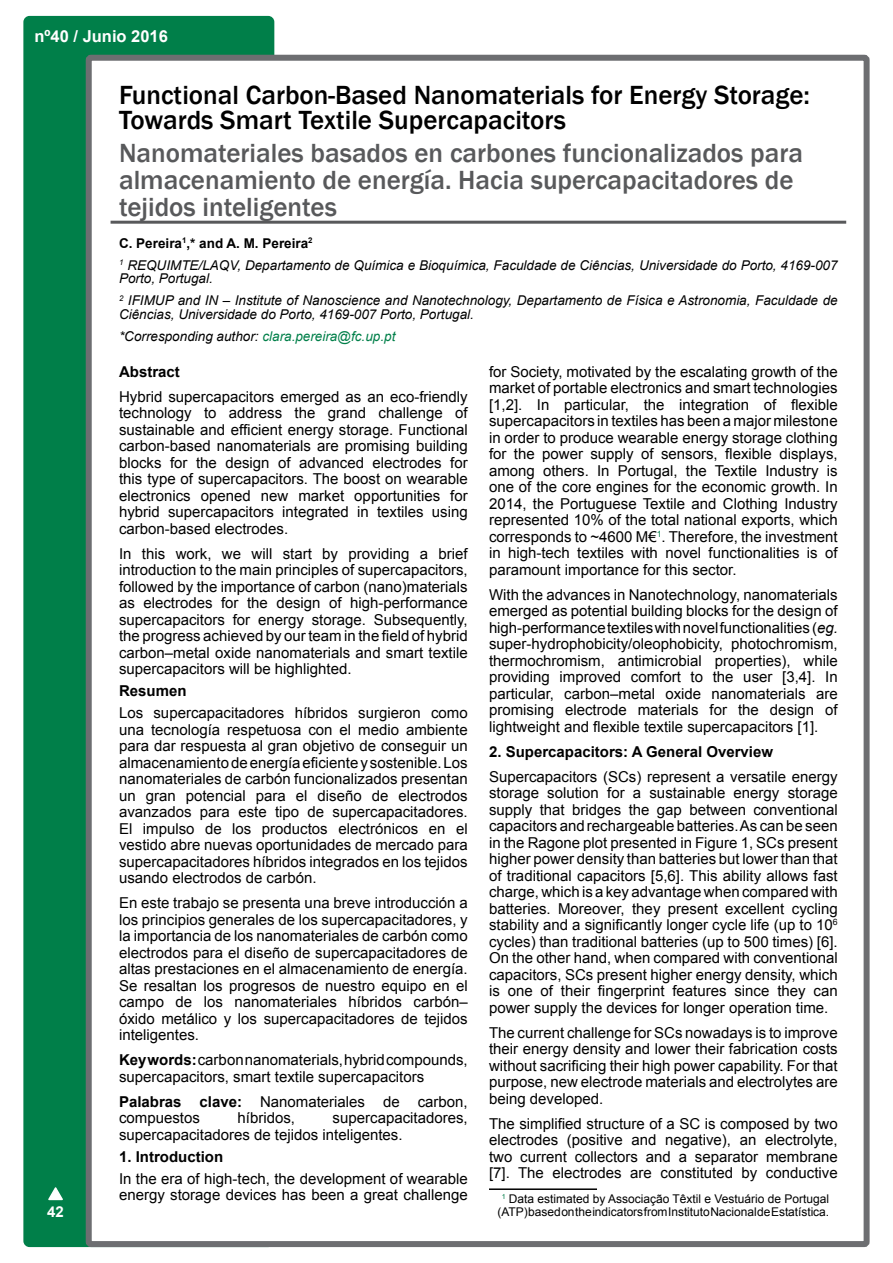
<style>
.page{position:relative;width:893px;height:1263px;background:#fff}
.page>*{position:absolute;margin:0;border:0;box-sizing:border-box;transform-origin:0 0}
.t1{font:500 27px/27px "Franklin Gothic";color:#58595b}
.t2{font:500 27px/25.5px "Franklin Gothic";color:#000}
.t3{font:700 16.5px "Arial";color:#fff}
.t4{font:15px/16.5px "Arial";color:#000;text-align:justify}
.t5{font:700 15px "Arial";color:#000}
.t6{font:700 15px "Arial";color:#fff}
.t7{font:italic 13.5px/22px "Arial";color:#000}
.t8{font:12px/13.5px "Arial";letter-spacing:-.005em;color:#000;text-align:center}
.s1{font-weight:700;font-style:normal}
.s2{color:#007f49}
.s3{font-weight:700}
.s4{font-style:italic}
</style>
<div class="page">
<div style="left:26px;top:19px;width:245px;height:1225px;background:#007f49;border-radius:3px"></div>
<div style="left:23px;top:16px;width:251px;height:1231px;border:6px solid #007f49;border-radius:3px"></div>
<div style="left:89px;top:58px;width:778px;height:1186px;background:#fff;border-radius:2px"></div>
<div style="left:86px;top:55px;width:784px;height:1192px;border:6px solid #6d6e71;border-radius:2px"></div>
<svg style="left:48px;top:1187px;width:15px;height:14px"></svg>
<hr style="left:489px;top:1188px;width:108px;height:2px;background:#000">
<hr style="left:111px;top:221px;width:735px;height:3px;background:#58595b">
<p class="t3" style="left:34px;top:27px;width:135px">nº40 / Junio 2016</p>
<h1 class="t2" style="left:119px;top:82px;width:693px">Functional Carbon-Based Nanomaterials for Energy Storage:<br>Towards Smart Textile Supercapacitors</h1>
<h1 class="t1" style="left:119px;top:139px;width:685px">Nanomateriales basados en carbones funcionalizados para almacenamiento de energía. Hacia supercapacitadores de tejidos inteligentes</h1>
<p class="t6" style="left:47px;top:1203px;width:18px">42</p>
<p class="t7" style="left:119px;top:232px;width:720px"><span class="s1">C. Pereira</span><sup>1</sup><span class="s1">,* and A. M. Pereira</span><sup>2<br></sup><sup>1</sup> REQUIMTE/LAQV, Departamento de Química e Bioquímica, Faculdade de Ciências, Universidade do Porto, 4169-007</p>
<p class="t7" style="left:119px;top:267px;width:720px">Porto, Portugal.<br><sup>2</sup> IFIMUP and IN – Institute of Nanoscience and Nanotechnology, Departamento de Física e Astronomia, Faculdade de</p>
<p class="t7" style="left:119px;top:303px;width:356px">Ciências, Universidade do Porto, 4169-007 Porto, Portugal. *Corresponding author: <span class="s2">clara.pereira@fc.up.pt</span></p>
<p class="t5" style="left:119px;top:363px;width:62px">Abstract</p>
<p class="t4" style="left:119px;top:388px;width:350px">Hybrid supercapacitors emerged as an eco-friendly technology to address the grand challenge of sustainable and efficient energy storage. Functional carbon-based nanomaterials are promising building blocks for the design of advanced electrodes for this type of supercapacitors. The boost on wearable electronics opened new market opportunities for hybrid supercapacitors integrated in textiles using carbon-based electrodes.</p>
<p class="t4" style="left:119px;top:545px;width:350px">In this work, we will start by providing a brief introduction to the main principles of supercapacitors, followed by the importance of carbon (nano)materials as electrodes for the design of high-performance supercapacitors for energy storage. Subsequently, the progress achieved by our team in the field of hybrid carbon–metal oxide nanomaterials and smart textile supercapacitors will be highlighted.</p>
<p class="t5" style="left:119px;top:683px;width:69px">Resumen</p>
<p class="t4" style="left:119px;top:705px;width:350px">Los supercapacitadores híbridos surgieron como una tecnología respetuosa con el medio ambiente para dar respuesta al gran objetivo de conseguir un almacenamiento de energía eficiente y sostenible. Los nanomateriales de carbón funcionalizados presentan un gran potencial para el diseño de electrodos avanzados para este tipo de supercapacitadores.<br>El impulso de los productos electrónicos en el vestido abre nuevas oportunidades de mercado para supercapacitadores híbridos integrados en los tejidos usando electrodos de carbón.</p>
<p class="t4" style="left:119px;top:895px;width:350px">En este trabajo se presenta una breve introducción a los principios generales de los supercapacitadores, y la importancia de los nanomateriales de carbón como electrodos para el diseño de supercapacitadores de altas prestaciones en el almacenamiento de energía.<br>Se resaltan los progresos de nuestro equipo en el campo de los nanomateriales híbridos carbón– óxido metálico y los supercapacitadores de tejidos inteligentes.</p>
<p class="t4" style="left:119px;top:1052px;width:350px"><span class="s3">Key words:</span> carbon nanomaterials, hybrid compounds, supercapacitors, smart textile supercapacitors</p>
<p class="t4" style="left:119px;top:1093px;width:350px"><span class="s3">Palabras clave:</span> Nanomateriales de carbon, compuestos</p>
<p class="t4" style="left:238px;top:1110px;width:59px">híbridos,</p>
<p class="t4" style="left:119px;top:1110px;width:350px;text-indent:214px">supercapacitadores, supercapacitadores de tejidos inteligentes.</p>
<p class="t5" style="left:119px;top:1148px;width:106px">1. Introduction</p>
<p class="t4" style="left:119px;top:1170px;width:350px">In the era of high-tech, the development of wearable energy storage devices has been a great challenge</p>
<p class="t4" style="left:489px;top:363px;width:350px">for Society, motivated by the escalating growth of the market of portable electronics and smart technologies [1,2]. In particular, the integration of flexible supercapacitors in textiles has been a major milestone in order to produce wearable energy storage clothing for the power supply of sensors, flexible displays, among others. In Portugal, the Textile Industry is one of the core engines for the economic growth. In 2014, the Portuguese Textile and Clothing Industry represented 10% of the total national exports, which corresponds to ~4600 M€<sup>1</sup>. Therefore, the investment in high-tech textiles with novel functionalities is of paramount importance for this sector.</p>
<p class="t4" style="left:489px;top:586px;width:350px">With the advances in Nanotechnology, nanomaterials emerged as potential building blocks for the design of high-performance textiles with novel functionalities (<span class="s4">eg. </span>super-hydrophobicity/oleophobicity, photochromism, thermochromism, antimicrobial properties), while providing improved comfort to the user [3,4]. In particular, carbon–metal oxide nanomaterials are promising electrode materials for the design of lightweight and flexible textile supercapacitors [1].</p>
<p class="t5" style="left:489px;top:743px;width:286px">2. Supercapacitors: A General Overview</p>
<p class="t4" style="left:489px;top:768px;width:350px">Supercapacitors (SCs) represent a versatile energy storage solution for a sustainable energy storage supply that bridges the gap between conventional capacitors and rechargeable batteries. As can be seen in the Ragone plot presented in Figure 1, SCs present higher power density than batteries but lower than that of traditional capacitors [5,6]. This ability allows fast charge, which is a key advantage when compared with batteries. Moreover, they present excellent cycling stability and a significantly longer cycle life (up to 10<sup>6 </sup>cycles) than traditional batteries (up to 500 times) [6].<br>On the other hand, when compared with conventional capacitors, SCs present higher energy density, which is one of their fingerprint features since they can power supply the devices for longer operation time.</p>
<p class="t4" style="left:489px;top:1024px;width:350px">The current challenge for SCs nowadays is to improve their energy density and lower their fabrication costs without sacrificing their high power capability. For that purpose, new electrode materials and electrolytes are being developed.</p>
<p class="t4" style="left:489px;top:1115px;width:350px">The simplified structure of a SC is composed by two electrodes (positive and negative), an electrolyte, two current collectors and a separator membrane [7]. The electrodes are constituted by conductive</p>
<p class="t8" style="left:497px;top:1192px;width:333px"><sup>1</sup> Data estimated by Associação Têxtil e Vestuário de Portugal (ATP) based on the indicators from Instituto Nacional de Estatística.</p>
</div>
